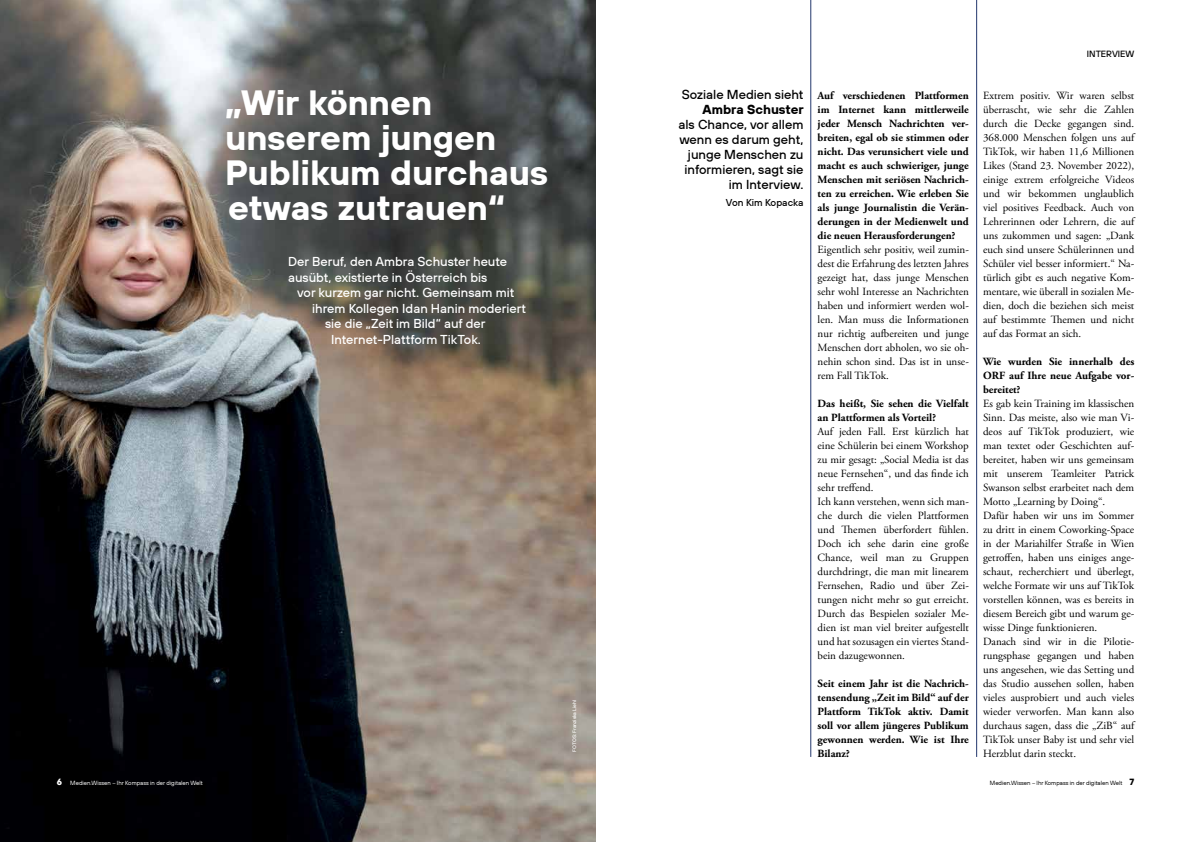
<style>
.page{position:relative;width:1191px;height:842px;background:#fff}
.page>*{position:absolute;margin:0;border:0;box-sizing:border-box;transform-origin:0 0}
.t1{font:700 35px/35px "TT Hoves";color:#fff}
.t2{font:500 13px/15px "TT Hoves";color:#000;text-align:right}
.t3{font:700 13px "TT Hoves";color:#000}
.t4{font:500 12.9px/15.5px "TT Hoves";color:#fff}
.t5{font:11px/14px "Adobe Garamond Pro";color:#000;text-align:justify}
.t6{font:700 11px/14px "Adobe Garamond Pro";color:#000;text-align:justify}
.t7{font:500 10px "TT Hoves";color:#000}
.t8{font:500 9px "TT Hoves";color:#000}
.t9{font:700 9px "TT Hoves";color:#fff}
.t10{font:6px "TT Hoves";color:#000}
.t11{font:6px "TT Hoves";color:#fff}
.t12{font:500 5px "TT Hoves";color:#fff}
.s1{font-weight:700;font-size:9px}
</style>
<div class="page">
<img style="left:0;top:0;width:595px;height:842px">
<hr style="left:976px;top:0;width:1px;height:757px;background:#23376d">
<hr style="left:810px;top:0;width:1px;height:757px;background:#23376d">
<h1 class="t1" style="left:225px;top:84px;width:324px">„Wir können unserem jungen<br>Publikum durchaus etwas zutrauen“</h1>
<p class="t4" style="left:288px;top:254px;width:221px">Der Beruf, den Ambra Schuster heute ausübt, existierte in Österreich bis</p>
<p class="t4" style="left:297px;top:285px;width:219px">vor kurzem gar nicht. Gemeinsam mit</p>
<p class="t4" style="left:312px;top:300px;width:215px">ihrem Kollegen Idan Hanin moderiert</p>
<p class="t4" style="left:325px;top:316px;width:162px">sie die „Zeit im Bild“ auf der</p>
<p class="t4" style="left:331px;top:331px;width:151px">Internet-Plattform TikTok.</p>
<p class="t12" style="left:571px;top:752px;width:53px;rotate:-90deg">FOTOS: Franziska Liehl</p>
<p class="t2" style="left:682px;top:87px;width:123px">Soziale Medien sieht</p>
<p class="t3" style="left:702px;top:101px;width:103px">Ambra Schuster</p>
<p class="t2" style="left:678px;top:117px;width:126px">als Chance, vor allem wenn es darum geht, junge Menschen zu informieren, sagt sie im Interview.</p>
<p class="t7" style="left:726px;top:196px;width:79px">Von Kim Kopacka</p>
<p class="t8" style="left:1086px;top:48px;width:49px">INTERVIEW</p>
<p class="t6" style="left:817px;top:88px;width:153px">Auf verschiedenen Plattformen im Internet kann mittlerweile jeder Mensch Nachrichten ver&shy;breiten, egal ob sie stimmen oder nicht. Das verunsichert viele und macht es auch schwieriger, junge Menschen mit seriösen Nachrich&shy;ten zu erreichen. Wie erleben Sie als junge Journalistin die Verän&shy;derungen in der Medienwelt und die neuen Herausforderungen?</p>
<p class="t5" style="left:817px;top:243px;width:153px">Eigentlich sehr positiv, weil zumin&shy;dest die Erfahrung des letzten Jahres gezeigt hat, dass junge Menschen sehr wohl Interesse an Nachrichten haben und informiert werden wol&shy;len. Man muss die Informationen nur richtig aufbereiten und junge Menschen dort abholen, wo sie oh&shy;nehin schon sind. Das ist in unse&shy;rem Fall TikTok.</p>
<p class="t6" style="left:817px;top:396px;width:153px">Das heißt, Sie sehen die Vielfalt an Plattformen als Vorteil?</p>
<p class="t5" style="left:817px;top:425px;width:153px;text-align:left">Auf jeden Fall. Erst kürzlich hat eine Schülerin bei einem Workshop zu mir gesagt: „Social Media ist das neue Fernsehen“, und das finde ich sehr treffend.<br>Ich kann verstehen, wenn sich man&shy;che durch die vielen Plattformen und Themen überfordert fühlen.<br>Doch ich sehe darin eine große<br>Chance, weil man zu Gruppen durchdringt, die man mit linearem<br>Fernsehen, Radio und über Zei&shy;tungen nicht mehr so gut erreicht.<br>Durch das Bespielen sozialer Me&shy;dien ist man viel breiter aufgestellt und hat sozusagen ein viertes Stand&shy;bein dazugewonnen.</p>
<p class="t6" style="left:817px;top:677px;width:153px">Seit einem Jahr ist die Nachrich&shy;tensendung „Zeit im Bild“ auf der Plattform TikTok aktiv. Damit soll vor allem jüngeres Publikum gewonnen werden. Wie ist Ihre Bilanz?</p>
<p class="t5" style="left:983px;top:89px;width:153px">Extrem positiv. Wir waren selbst überrascht, wie sehr die Zahlen durch die Decke gegangen sind.<br>368.000 Menschen folgen uns auf TikTok, wir haben 11,6 Millionen Likes (Stand 23. November 2022), einige extrem erfolgreiche Videos und wir bekommen unglaublich viel positives Feedback. Auch von Lehrerinnen oder Lehrern, die auf uns zukommen und sagen: „Dank euch sind unsere Schülerinnen und Schüler viel besser informiert.“ Na&shy;türlich gibt es auch negative Kom&shy;mentare, wie überall in sozialen Me&shy;dien, doch die beziehen sich meist auf bestimmte Themen und nicht auf das Format an sich.</p>
<p class="t6" style="left:983px;top:355px;width:153px">Wie wurden Sie innerhalb des ORF auf Ihre neue Aufgabe vor&shy;bereitet?</p>
<p class="t5" style="left:983px;top:397px;width:153px;text-align:left">Es gab kein Training im klassischen<br>Sinn. Das meiste, also wie man Vi&shy;deos auf TikTok produziert, wie man textet oder Geschichten auf&shy;bereitet, haben wir uns gemeinsam mit unserem Teamleiter Patrick<br>Swanson selbst erarbeitet nach dem<br>Motto „Learning by Doing“.<br>Dafür haben wir uns im Sommer zu dritt in einem Coworking-Space in der Mariahilfer Straße in Wien getroffen, haben uns einiges ange&shy;schaut, recherchiert und überlegt, welche Formate wir uns auf TikTok vorstellen können, was es bereits in diesem Bereich gibt und warum ge&shy;wisse Dinge funktionieren.<br>Danach sind wir in die Pilotie&shy;rungsphase gegangen und haben uns angesehen, wie das Setting und das Studio aussehen sollen, haben vieles ausprobiert und auch vieles wieder verworfen. Man kann also durchaus sagen, dass die „ZiB“ auf<br>TikTok unser Baby ist und sehr viel<br>Herzblut darin steckt.</p>
<p class="t9" style="left:57px;top:776px;width:7px">6</p>
<p class="t11" style="left:70px;top:779px;width:134px">Medien.Wissen – Ihr Kompass in der digitalen Welt</p>
<p class="t10" style="left:990px;top:779px;width:146px">Medien.Wissen – Ihr Kompass in der digitalen Welt <span class="s1">7</span></p>
</div>
